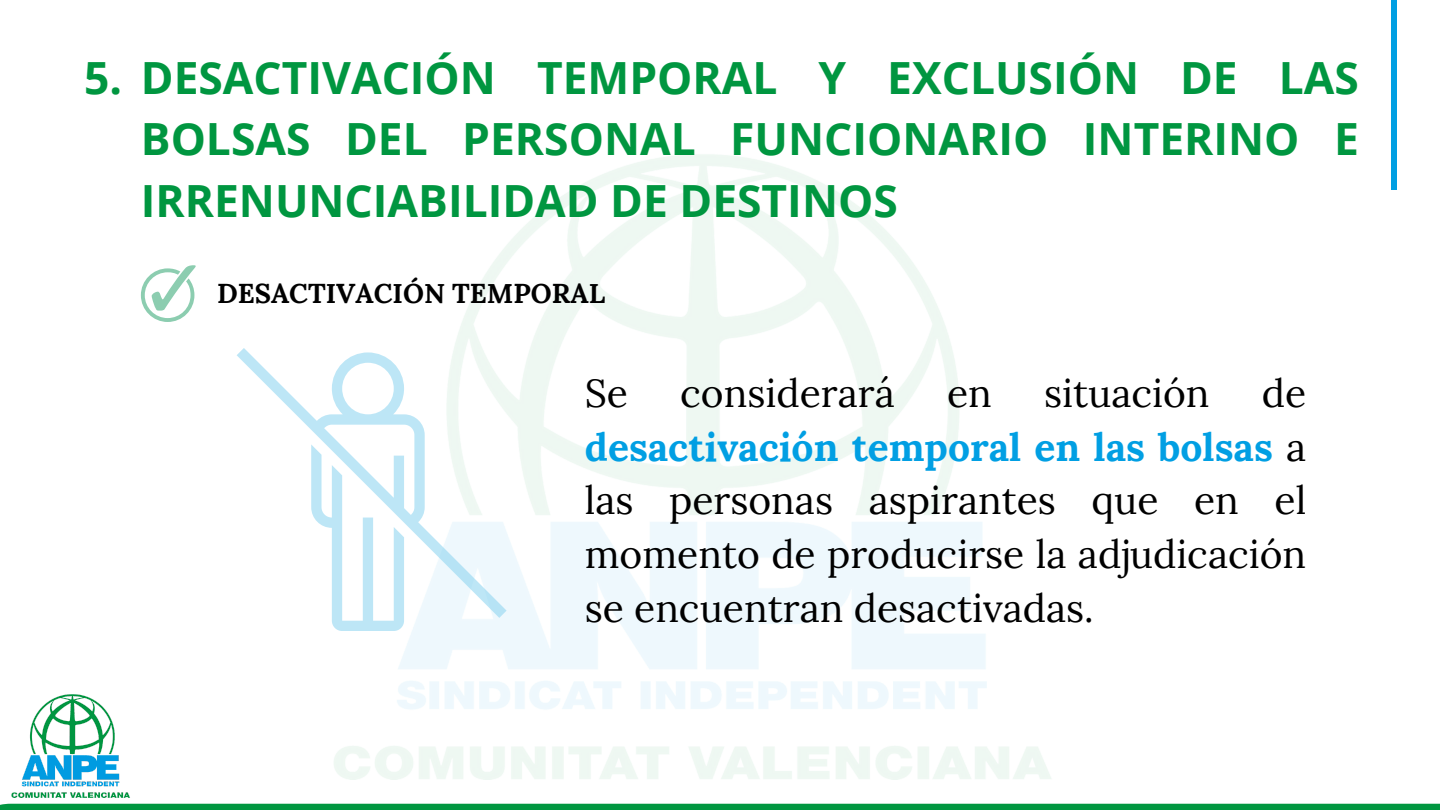
<style>
.page{position:relative;width:1440px;height:810px;background:#fff}
.page>*{position:absolute;margin:0;border:0;box-sizing:border-box;transform-origin:0 0}
.t1{font:700 44.4px/61.5px "Open Sans";color:#009640;text-align:justify}
.t2{font:39px/53.6px "Lora";color:#000;text-align:justify}
.t3{font:700 27.3px "Lora";color:#000}
.s1{font-weight:700;color:#019fe3}
</style>
<div class="page">
<div style="left:0;top:804px;width:1440px;height:6px;background:#009640"></div>
<div style="left:1391px;top:0;width:6px;height:190px;background:#019fe3"></div>
<svg style="left:141px;top:265px;width:55px;height:57px"></svg>
<svg style="left:331px;top:618px;width:73px;height:13px"></svg>
<svg style="left:237px;top:348px;width:270px;height:270px"></svg>
<img style="left:11px;top:694px;width:119px;height:104px">
<h2 class="t1" style="left:141px;top:46px;width:1220px;text-indent:-57px">5. DESACTIVACIÓN TEMPORAL Y EXCLUSIÓN DE LAS BOLSAS DEL PERSONAL FUNCIONARIO INTERINO E IRRENUNCIABILIDAD DE DESTINOS</h2>
<p class="t3" style="left:217px;top:276px;width:390px">DESACTIVACIÓN TEMPORAL</p>
<p class="t2" style="left:585px;top:366px;width:45px">Se</p>
<p class="t2" style="left:680px;top:366px;width:216px">considerará</p>
<p class="t2" style="left:947px;top:366px;width:46px">en</p>
<p class="t2" style="left:1044px;top:366px;width:167px">situación</p>
<p class="t2" style="left:585px;top:366px;width:723px;text-indent:677px">de <span class="s1">desactivación temporal en las bolsas</span> a las personas aspirantes que en el momento de producirse la adjudicación se encuentran desactivadas.</p>
</div>
